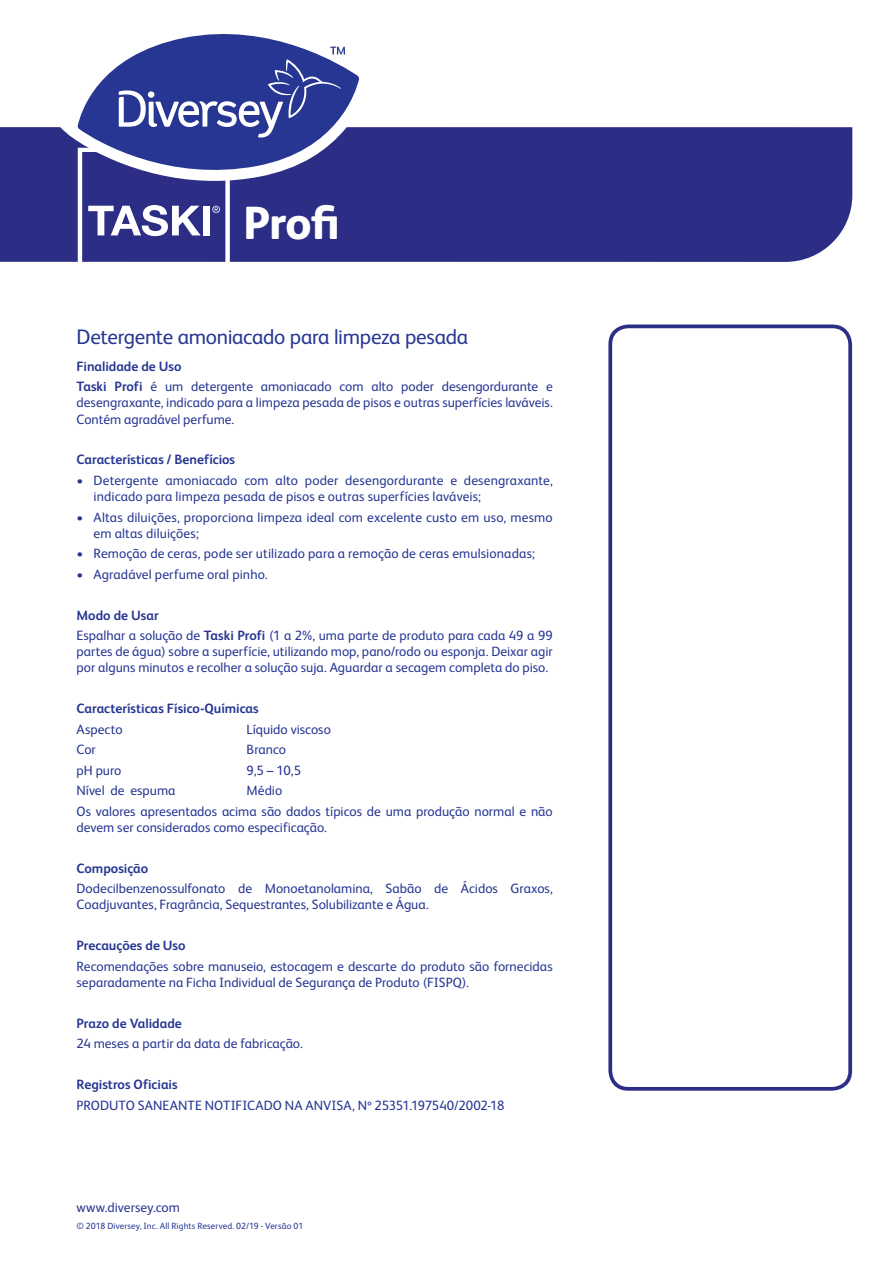
<style>
.page{position:relative;width:893px;height:1263px;background:#fff}
.page>*{position:absolute;margin:0;border:0;box-sizing:border-box;transform-origin:0 0}
.t1{font:800 46.5px "FS Albert Pro";color:#fff}
.Product_Description{font:21px "FS Albert Pro";letter-spacing:-.015em;color:#263692}
.Maintext{font:13.5px/16.2px "FS Albert Pro";color:#263692}
.Maintext-2{font:700 13.5px "FS Albert Pro";letter-spacing:-.005em;color:#263692}
.Subheads{font:700 13.5px "FS Albert Pro";color:#263692}
.Bullet_Text{font:700 13.5px "FS Albert Pro";color:#263692}
.Maintext_italic{font:700 13.5px "FS Albert Pro";letter-spacing:-.005em;color:#263692}
.t2{font:9px "FS Albert Pro";letter-spacing:.01em;color:#263692}
.s1{font-weight:700}
</style>
<div class="page">
<div style="left:0;top:127px;width:852px;height:135px;background:#2c2d84"></div>
<svg style="left:78px;top:182px;width:152px;height:80px"></svg>
<svg style="left:608px;top:324px;width:244px;height:767px"></svg>
<svg style="left:58px;top:78px;width:316px;height:103px"></svg>
<svg style="left:78px;top:34px;width:281px;height:148px"></svg>
<svg style="left:119px;top:47px;width:226px;height:91px;background:#4a58a4"></svg>
<p class="t1" style="left:243px;top:186px;width:98px">Profi</p>
<p class="Product_Description" style="left:77px;top:322px;width:393px">Detergente amoniacado para limpeza pesada</p>
<p class="Subheads" style="left:77px;top:356px;width:107px">Finalidade de Uso</p>
<p class="Maintext" style="left:77px;top:377px;width:478px;text-align:justify"><span class="s1">Taski Profi</span> é um detergente amoniacado com alto poder desengordurante e desengraxante, indicado para a limpeza pesada de pisos e outras superfícies laváveis.<br>Contém agradável perfume.</p>
<p class="Maintext-2" style="left:77px;top:450px;width:160px">Características / Benefícios</p>
<p class="Maintext" style="left:94px;top:471px;width:461px;text-indent:-17px">• Detergente amoniacado com alto poder desengordurante e desengraxante, indicado para limpeza pesada de pisos e outras superfícies laváveis;</p>
<p class="Maintext" style="left:94px;top:508px;width:461px;text-indent:-17px">• Altas diluições, proporciona limpeza ideal com excelente custo em uso, mesmo em altas diluições;</p>
<p class="Maintext" style="left:77px;top:544px;width:460px">• Remoção de ceras, pode ser utilizado para a remoção de ceras emulsionadas;</p>
<p class="Maintext" style="left:77px;top:565px;width:193px">• Agradável perfume oral pinho.</p>
<p class="Bullet_Text" style="left:77px;top:605px;width:84px">Modo de Usar</p>
<p class="Maintext" style="left:77px;top:626px;width:478px;text-align:justify">Espalhar a solução de <span class="s1">Taski Profi</span> (1 a 2%, uma parte de produto para cada 49 a 99 partes de água) sobre a superfície, utilizando mop, pano/rodo ou esponja. Deixar agir por alguns minutos e recolher a solução suja. Aguardar a secagem completa do piso.</p>
<p class="Maintext-2" style="left:77px;top:699px;width:184px">Características Físico-Químicas</p>
<p class="Maintext" style="left:77px;top:720px;width:48px">Aspecto</p>
<p class="Maintext" style="left:247px;top:720px;width:86px">Líquido viscoso</p>
<p class="Maintext" style="left:77px;top:740px;width:21px">Cor</p>
<p class="Maintext" style="left:247px;top:740px;width:41px">Branco</p>
<p class="Maintext" style="left:77px;top:761px;width:46px">pH puro</p>
<p class="Maintext" style="left:247px;top:761px;width:56px">9,5 – 10,5</p>
<p class="Maintext" style="left:77px;top:781px;width:101px">Nível de espuma</p>
<p class="Maintext" style="left:247px;top:781px;width:37px">Médio</p>
<p class="Maintext" style="left:77px;top:802px;width:478px">Os valores apresentados acima são dados típicos de uma produção normal e não devem ser considerados como especificação.</p>
<p class="Maintext_italic" style="left:77px;top:858px;width:73px">Composição</p>
<p class="Maintext" style="left:77px;top:879px;width:478px">Dodecilbenzenossulfonato de Monoetanolamina, Sabão de Ácidos Graxos,<br>Coadjuvantes, Fragrância, Sequestrantes, Solubilizante e Água.</p>
<p class="Maintext-2" style="left:77px;top:936px;width:111px">Precauções de Uso</p>
<p class="Maintext" style="left:77px;top:957px;width:478px">Recomendações sobre manuseio, estocagem e descarte do produto são fornecidas separadamente na Ficha Individual de Segurança de Produto (FISPQ).</p>
<p class="Maintext-2" style="left:77px;top:1014px;width:107px">Prazo de Validade</p>
<p class="Maintext" style="left:77px;top:1034px;width:228px">24 meses a partir da data de fabricação.</p>
<p class="Maintext-2" style="left:77px;top:1075px;width:103px">Registros Oficiais</p>
<p class="Maintext" style="left:77px;top:1096px;width:429px">PRODUTO SANEANTE NOTIFICADO NA ANVISA, Nº 25351.197540/2002-18</p>
<p class="Maintext" style="left:77px;top:1198px;width:105px">www.diversey.com</p>
<p class="t2" style="left:77px;top:1219px;width:228px">© 2018 Diversey, Inc. All Rights Reserved. 02/19 - Versão 01</p>
</div>
